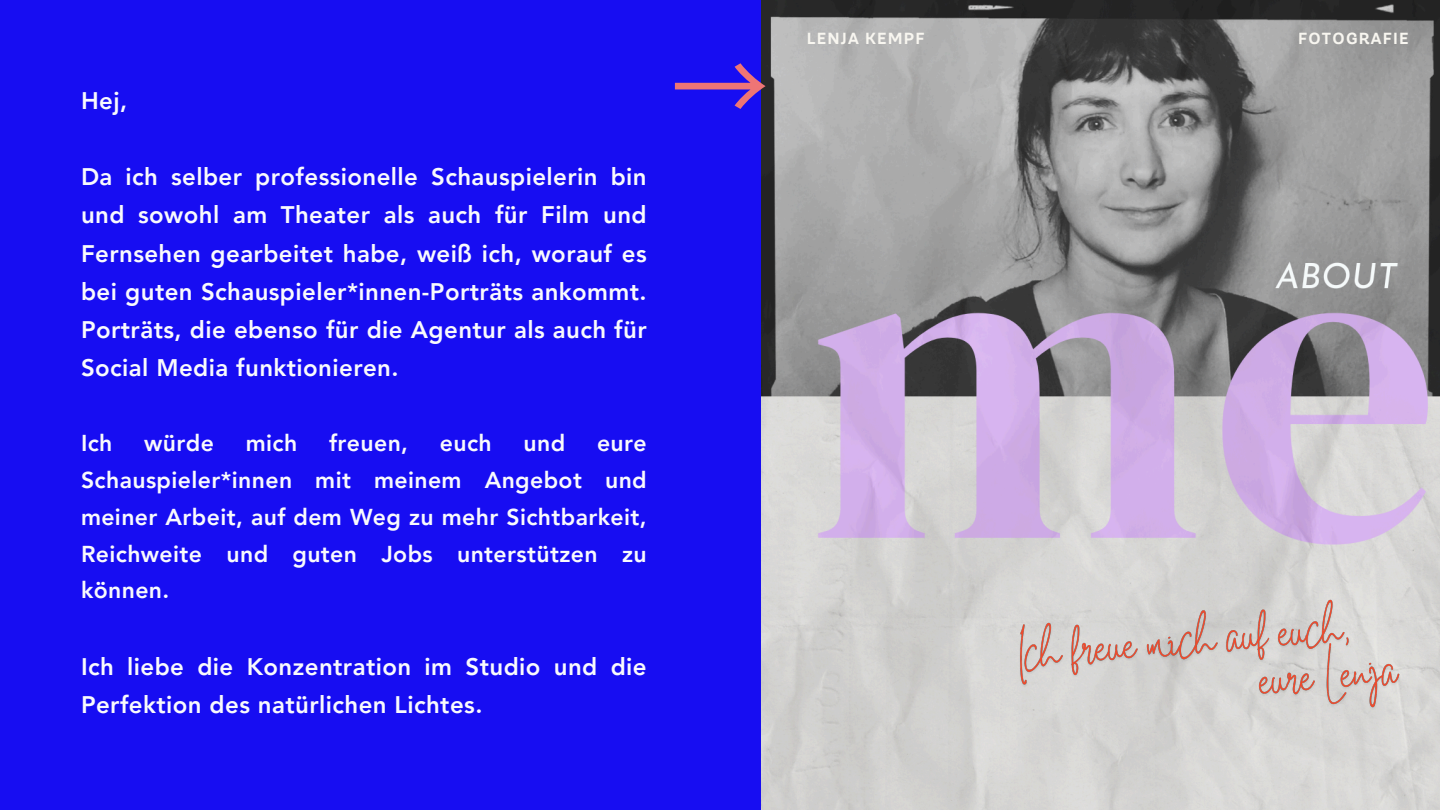
<style>
.page{position:relative;width:1440px;height:810px;background:#170df2}
.page>*{position:absolute;margin:0;border:0;box-sizing:border-box;transform-origin:0 0}
.t1{font:98px "Noto Sans CJ Ksc";color:#ee7575}
.t2{font:800 24px/38.2px "Avenir LT Pro";letter-spacing:.02em;color:#f9fafd;text-align:justify}
.t3{font:800 23px/36.8px "Avenir LT Pro";letter-spacing:.02em;color:#f9fafd;text-align:justify}
.t4{font:700 16px "TT Hazelnuts";letter-spacing:.08em;color:#f8f6f0}
</style>
<div class="page">
<img style="left:762px;top:0;width:678px;height:810px">
<img style="left:966px;top:582px;width:441px;height:166px">
<h2 class="t2" style="left:81px;top:83px;width:48px">Hej,</h2>
<p class="t2" style="left:81px;top:160px;width:567px">Da ich selber professionelle Schauspielerin bin und sowohl am Theater als auch für Film und Fernsehen gearbeitet habe, weiß ich, worauf es bei guten Schauspieler*innen-Porträts ankommt.<br>Porträts, die ebenso für die Agentur als auch für Social Media funktionieren.</p>
<p class="t3" style="left:81px;top:427px;width:33px">Ich</p>
<p class="t3" style="left:144px;top:427px;width:71px">würde</p>
<p class="t3" style="left:246px;top:427px;width:53px">mich</p>
<p class="t3" style="left:329px;top:427px;width:81px">freuen,</p>
<p class="t3" style="left:440px;top:427px;width:53px">euch</p>
<p class="t3" style="left:524px;top:427px;width:43px">und</p>
<p class="t3" style="left:81px;top:427px;width:567px;text-indent:516px">eure Schauspieler*innen mit meinem Angebot und meiner Arbeit, auf dem Weg zu mehr Sichtbarkeit, Reichweite und guten Jobs unterstützen zu können.</p>
<p class="t2" style="left:81px;top:650px;width:567px">Ich liebe die Konzentration im Studio und die<br>Perfektion des natürlichen Lichtes.</p>
<h2 class="t1" style="left:671px;top:10px;width:100px">→</h2>
<h2 class="t4" style="left:807px;top:29px;width:119px">LENJA KEMPF</h2>
<h2 class="t4" style="left:1298px;top:29px;width:112px">FOTOGRAFIE</h2>
</div>
